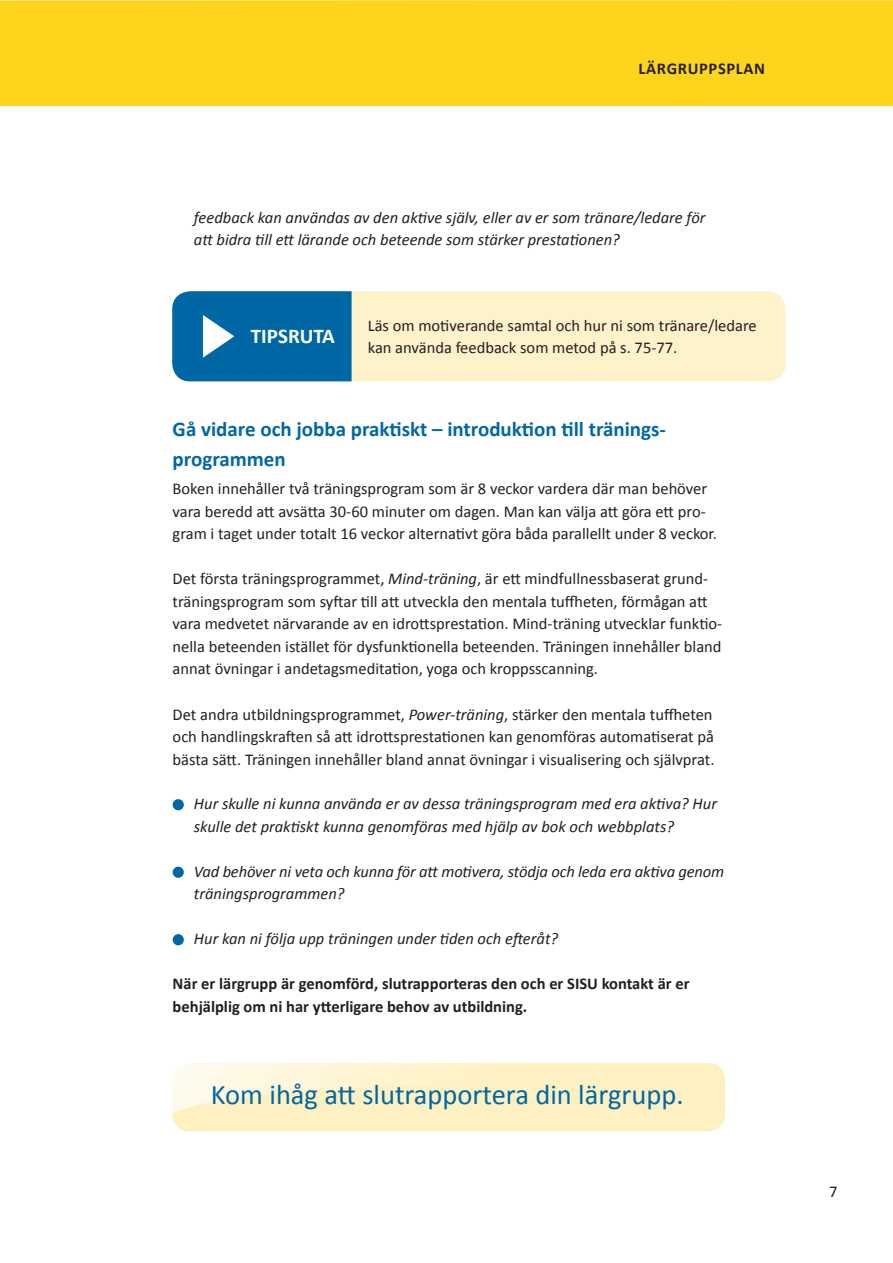
<style>
.page{position:relative;width:893px;height:1263px;background:#fff}
.page>*{position:absolute;margin:0;border:0;box-sizing:border-box;transform-origin:0 0}
.t1{font:28.5px "Calibri";color:#0067a5}
.t2{font:700 21px/30px "Calibri";color:#0067a5}
.t3{font:700 21px "Calibri";color:#fff}
.t4{font:16.5px/22.5px "Calibri";color:#231f20}
.t5{font:italic 16.5px/22.5px "Calibri";color:#231f20}
.t6{font:700 16.5px/22.5px "Calibri";color:#231f20}
.t7{font:700 16.5px "Calibri";letter-spacing:.04em;color:#231f20}
.s1{font-style:italic}
</style>
<div class="page">
<svg style="left:0;top:0;width:893px;height:339px"></svg>
<div style="left:173px;top:799px;width:11px;height:11px;background:#0067a5;border-radius:50%"></div>
<div style="left:173px;top:867px;width:11px;height:11px;background:#0067a5;border-radius:50%"></div>
<div style="left:173px;top:934px;width:11px;height:11px;background:#0067a5;border-radius:50%"></div>
<div style="left:172px;top:291px;width:613px;height:90px;background:#fef2cb;border-radius:18px"></div>
<svg style="left:172px;top:291px;width:180px;height:90px"></svg>
<svg style="left:172px;top:1063px;width:554px;height:68px"></svg>
<p class="t7" style="left:639px;top:58px;width:128px">LÄRGRUPPSPLAN</p>
<p class="t5" style="left:194px;top:206px;width:513px">feedback kan användas av den aktive själv, eller av er som tränare/ledare för att bidra till ett lärande och beteende som stärker prestationen?</p>
<p class="t3" style="left:251px;top:323px;width:86px">TIPSRUTA</p>
<p class="t4" style="left:368px;top:314px;width:390px">Läs om motiverande samtal och hur ni som tränare/ledare kan använda feedback som metod på s. 75-77.</p>
<p class="t2" style="left:173px;top:414px;width:495px">Gå vidare och jobba praktiskt – introduktion till tränings&shy;programmen</p>
<p class="t4" style="left:173px;top:478px;width:546px">Boken innehåller två träningsprogram som är 8 veckor vardera där man behöver vara beredd att avsätta 30-60 minuter om dagen. Man kan välja att göra ett pro&shy;gram i taget under totalt 16 veckor alternativt göra båda parallellt under 8 veckor.</p>
<p class="t4" style="left:173px;top:568px;width:551px">Det första träningsprogrammet, <span class="s1">Mind-träning</span>, är ett mindfullnessbaserat grund&shy;träningsprogram som syftar till att utveckla den mentala tuffheten, förmågan att vara medvetet närvarande av en idrottsprestation. Mind-träning utvecklar funktio&shy;nella beteenden istället för dysfunktionella beteenden. Träningen innehåller bland annat övningar i andetagsmeditation, yoga och kroppsscanning.</p>
<p class="t4" style="left:173px;top:703px;width:543px;text-align:justify">Det andra utbildningsprogrammet, <span class="s1">Power-träning</span>, stärker den mentala tuffheten och handlingskraften så att idrottsprestationen kan genomföras automatiserat på bästa sätt. Träningen innehåller bland annat övningar i visualisering och självprat.</p>
<p class="t5" style="left:194px;top:792px;width:525px">Hur skulle ni kunna använda er av dessa träningsprogram med era aktiva? Hur skulle det praktiskt kunna genomföras med hjälp av bok och webbplats?</p>
<p class="t5" style="left:194px;top:860px;width:532px">Vad behöver ni veta och kunna för att motivera, stödja och leda era aktiva genom träningsprogrammen?</p>
<p class="t5" style="left:194px;top:927px;width:366px">Hur kan ni följa upp träningen under tiden och efteråt?</p>
<p class="t6" style="left:173px;top:973px;width:518px">När er lärgrupp är genomförd, slutrapporteras den och er SISU kontakt är er behjälplig om ni har ytterligare behov av utbildning.</p>
<h1 class="t1" style="left:211px;top:1076px;width:474px">Kom ihåg att slutrapportera din lärgrupp.</h1>
<p class="t4" style="left:829px;top:1180px;width:10px">7</p>
</div>
